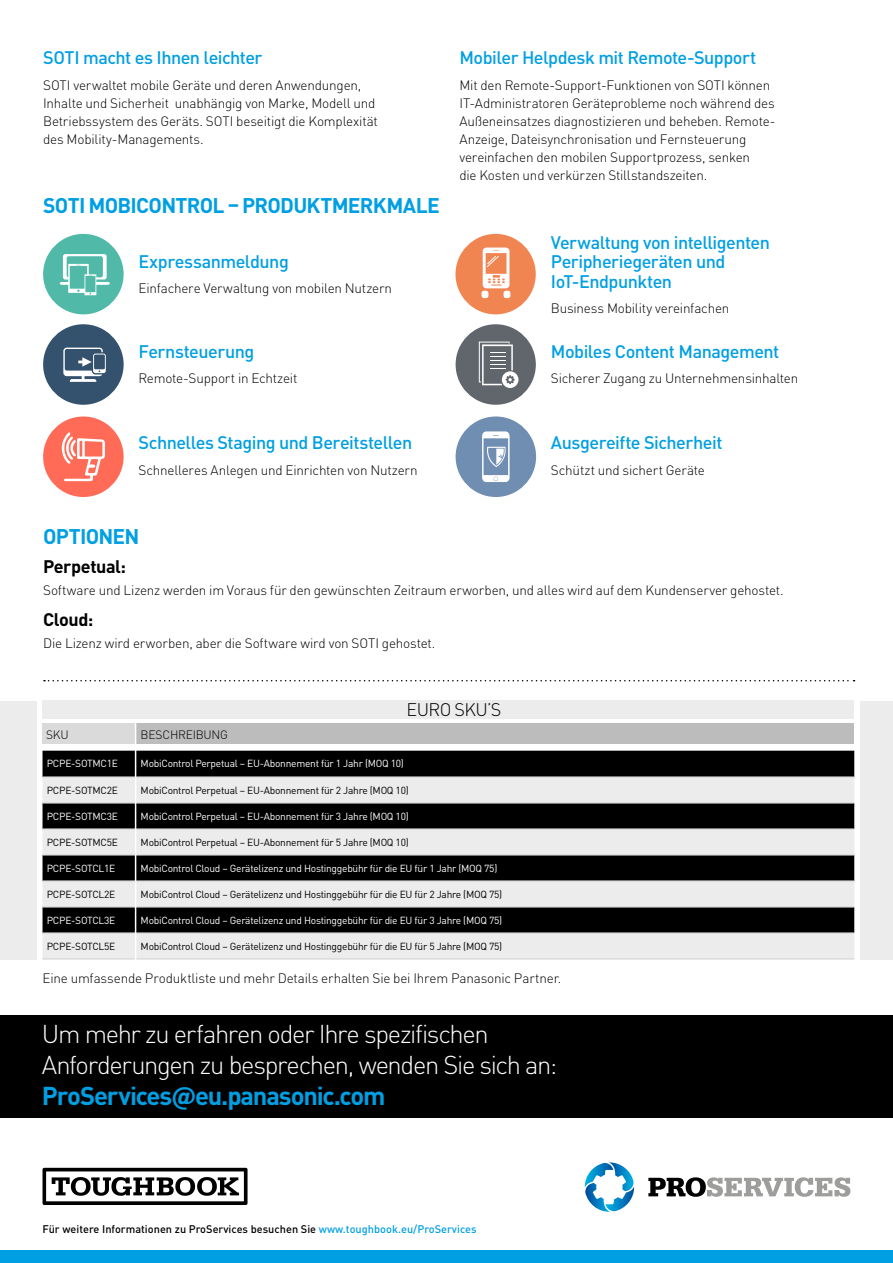
<style>
.page{position:relative;width:893px;height:1263px;background:#fff}
.page>*{position:absolute;margin:0;border:0;box-sizing:border-box;transform-origin:0 0}
.t1{font:300 25.5px/30.6px "DIN Pro";letter-spacing:-.055em;color:#fff}
.t2{font:700 25.5px "DIN Pro";letter-spacing:-.05em;color:#009fe3}
.t3{font:700 21px "DIN Pro";letter-spacing:-.04em;color:#009fe3}
.t4{font:500 18px/19.5px "DIN Pro";letter-spacing:-.03em;color:#009fe3}
.t5{font:700 18px "DIN Pro";letter-spacing:-.025em;color:#000}
.t6{font:300 18px "DIN Pro";letter-spacing:-.03em;color:#000}
.t7{font:300 13.5px/18px "DIN Pro";letter-spacing:-.015em;color:#000}
.t8{font:300 12px "DIN Pro";letter-spacing:-.015em;color:#000}
.t9{font:500 10.95px "DIN Pro";color:#000}
.t10{font:10.2px "DIN Pro";letter-spacing:-.025em;color:#000}
.t11{font:10.2px "DIN Pro";letter-spacing:-.025em;color:#fff}
.s1{color:#009fe3}
</style>
<div class="page">
<div style="left:0;top:1016px;width:893px;height:102px;background:#000"></div>
<div style="left:43px;top:234px;width:81px;height:80px;background:#50b9a7;border-radius:50%"></div>
<svg style="left:60px;top:254px;width:50px;height:41px"></svg>
<div style="left:455px;top:234px;width:81px;height:80px;background:#f18551;border-radius:50%"></div>
<div style="left:482px;top:291px;width:6px;height:7px;background:#fff;border-radius:3px"></div>
<div style="left:504px;top:291px;width:6px;height:7px;background:#fff;border-radius:3px"></div>
<svg style="left:483px;top:248px;width:26px;height:40px"></svg>
<div style="left:43px;top:324px;width:81px;height:81px;background:#34526e;border-radius:50%"></div>
<svg style="left:63px;top:348px;width:43px;height:34px"></svg>
<div style="left:456px;top:324px;width:80px;height:81px;background:#61666c;border-radius:50%"></div>
<svg style="left:479px;top:342px;width:39px;height:46px"></svg>
<div style="left:43px;top:416px;width:81px;height:81px;background:#ff6b57;border-radius:50%"></div>
<div style="left:456px;top:416px;width:80px;height:81px;background:#708db2;border-radius:50%"></div>
<svg style="left:482px;top:431px;width:28px;height:51px"></svg>
<svg style="left:44px;top:680px;width:810px;height:1px"></svg>
<svg style="left:61px;top:432px;width:44px;height:49px"></svg>
<div style="left:43px;top:751px;width:811px;height:25px;background:#000"></div>
<div style="left:43px;top:777px;width:811px;height:181px;background:#ececec"></div>
<svg style="left:43px;top:803px;width:811px;height:129px;background:#616161"></svg>
<hr style="left:43px;top:776px;width:93px;height:1px;background:#d4d4d4">
<hr style="left:136px;top:776px;width:718px;height:1px;background:#d4d4d4">
<hr style="left:43px;top:802px;width:93px;height:1px;background:#d4d4d4">
<hr style="left:136px;top:802px;width:718px;height:1px;background:#d4d4d4">
<hr style="left:43px;top:828px;width:93px;height:1px;background:#d4d4d4">
<hr style="left:136px;top:828px;width:718px;height:1px;background:#d4d4d4">
<hr style="left:43px;top:854px;width:93px;height:1px;background:#d4d4d4">
<hr style="left:136px;top:854px;width:718px;height:1px;background:#d4d4d4">
<hr style="left:43px;top:880px;width:93px;height:1px;background:#d4d4d4">
<hr style="left:136px;top:880px;width:718px;height:1px;background:#d4d4d4">
<hr style="left:43px;top:906px;width:93px;height:1px;background:#d4d4d4">
<hr style="left:136px;top:906px;width:718px;height:1px;background:#d4d4d4">
<hr style="left:43px;top:932px;width:93px;height:1px;background:#d4d4d4">
<hr style="left:136px;top:932px;width:718px;height:1px;background:#d4d4d4">
<hr style="left:43px;top:958px;width:93px;height:1px;background:#d4d4d4">
<hr style="left:136px;top:958px;width:718px;height:1px;background:#d4d4d4">
<div style="left:42px;top:701px;width:812px;height:18px;background:#ececec"></div>
<div style="left:43px;top:724px;width:93px;height:20px;background:#dadadb"></div>
<div style="left:136px;top:724px;width:718px;height:20px;background:#bcbcbc"></div>
<hr style="left:135px;top:721px;width:1px;height:241px;background:#fff">
<div style="left:0;top:701px;width:36px;height:259px;background:#ececec"></div>
<div style="left:860px;top:701px;width:33px;height:259px;background:#ececec"></div>
<svg style="left:585px;top:1162px;width:49px;height:50px"></svg>
<svg style="left:648px;top:1177px;width:202px;height:20px"></svg>
<svg style="left:43px;top:1168px;width:205px;height:37px"></svg>
<div style="left:0;top:1250px;width:893px;height:13px;background:#009fe3"></div>
<h3 class="t4" style="left:43px;top:46px;width:221px">SOTI macht es Ihnen leichter</h3>
<p class="t7" style="left:43px;top:75px;width:336px">SOTI verwaltet mobile Geräte und deren Anwendungen, Inhalte und Sicherheit unabhängig von Marke, Modell und Betriebssystem des Geräts. SOTI beseitigt die Komplexität des Mobility-Managements.</p>
<h2 class="t3" style="left:43px;top:188px;width:398px">SOTI MOBICONTROL – PRODUKTMERKMALE</h2>
<h3 class="t4" style="left:138px;top:250px;width:152px">Expressanmeldung</h3>
<p class="t7" style="left:138px;top:278px;width:255px">Einfachere Verwaltung von mobilen Nutzern</p>
<h3 class="t4" style="left:138px;top:340px;width:117px">Fernsteuerung</h3>
<p class="t7" style="left:138px;top:368px;width:160px">Remote-Support in Echtzeit</p>
<h3 class="t4" style="left:138px;top:431px;width:275px">Schnelles Staging und Bereitstellen</h3>
<p class="t7" style="left:138px;top:459px;width:281px">Schnelleres Anlegen und Einrichten von Nutzern</p>
<h2 class="t3" style="left:43px;top:519px;width:98px">OPTIONEN</h2>
<h3 class="t4" style="left:459px;top:46px;width:298px">Mobiler Helpdesk mit Remote-Support</h3>
<p class="t7" style="left:459px;top:75px;width:318px">Mit den Remote-Support-Funktionen von SOTI können IT-Administratoren Geräteprobleme noch während des Außeneinsatzes diagnostizieren und beheben. Remote-Anzeige, Dateisynchronisation und Fernsteuerung vereinfachen den mobilen Supportprozess, senken<br>die Kosten und verkürzen Stillstandszeiten.</p>
<h3 class="t4" style="left:551px;top:231px;width:221px">Verwaltung von intelligenten<br>Peripheriegeräten und<br>IoT-Endpunkten</h3>
<p class="t7" style="left:551px;top:298px;width:180px">Business Mobility vereinfachen</p>
<h3 class="t4" style="left:551px;top:340px;width:230px">Mobiles Content Management</h3>
<p class="t7" style="left:551px;top:368px;width:249px">Sicherer Zugang zu Unternehmensinhalten</p>
<h3 class="t4" style="left:551px;top:431px;width:173px">Ausgereifte Sicherheit</h3>
<p class="t7" style="left:551px;top:459px;width:156px">Schützt und sichert Geräte</p>
<h3 class="t5" style="left:43px;top:551px;width:84px">Perpetual:</h3>
<p class="t7" style="left:43px;top:580px;width:742px">Software und Lizenz werden im Voraus für den gewünschten Zeitraum erworben, und alles wird auf dem Kundenserver gehostet.</p>
<h3 class="t5" style="left:43px;top:605px;width:52px">Cloud:</h3>
<p class="t7" style="left:43px;top:633px;width:394px">Die Lizenz wird erworben, aber die Software wird von SOTI gehostet.</p>
<p class="t8" style="left:46px;top:725px;width:24px">SKU</p>
<p class="t8" style="left:141px;top:725px;width:89px">BESCHREIBUNG</p>
<h3 class="t6" style="left:407px;top:696px;width:96px">EURO SKU’S</h3>
<p class="t11" style="left:47px;top:756px;width:73px">PCPE-SOTMC1E</p>
<p class="t11" style="left:141px;top:756px;width:265px">MobiControl Perpetual – EU-Abonnement für 1 Jahr (MOQ 10)</p>
<p class="t10" style="left:47px;top:782px;width:73px">PCPE-SOTMC2E</p>
<p class="t10" style="left:141px;top:782px;width:270px">MobiControl Perpetual – EU-Abonnement für 2 Jahre (MOQ 10)</p>
<p class="t11" style="left:47px;top:808px;width:73px">PCPE-SOTMC3E</p>
<p class="t11" style="left:141px;top:808px;width:270px">MobiControl Perpetual – EU-Abonnement für 3 Jahre (MOQ 10)</p>
<p class="t10" style="left:47px;top:834px;width:73px">PCPE-SOTMC5E</p>
<p class="t10" style="left:141px;top:834px;width:270px">MobiControl Perpetual – EU-Abonnement für 5 Jahre (MOQ 10)</p>
<p class="t11" style="left:47px;top:860px;width:70px">PCPE-SOTCL1E</p>
<p class="t11" style="left:141px;top:860px;width:358px">MobiControl Cloud – Gerätelizenz und Hostinggebühr für die EU für 1 Jahr (MOQ 75)</p>
<p class="t10" style="left:47px;top:886px;width:70px">PCPE-SOTCL2E</p>
<p class="t10" style="left:141px;top:886px;width:363px">MobiControl Cloud – Gerätelizenz und Hostinggebühr für die EU für 2 Jahre (MOQ 75)</p>
<p class="t11" style="left:47px;top:912px;width:70px">PCPE-SOTCL3E</p>
<p class="t11" style="left:141px;top:912px;width:363px">MobiControl Cloud – Gerätelizenz und Hostinggebühr für die EU für 3 Jahre (MOQ 75)</p>
<p class="t10" style="left:47px;top:938px;width:70px">PCPE-SOTCL5E</p>
<p class="t10" style="left:141px;top:938px;width:363px">MobiControl Cloud – Gerätelizenz und Hostinggebühr für die EU für 5 Jahre (MOQ 75)</p>
<p class="t7" style="left:43px;top:968px;width:520px">Eine umfassende Produktliste und mehr Details erhalten Sie bei Ihrem Panasonic Partner.</p>
<h1 class="t1" style="left:42px;top:1016px;width:517px">Um mehr zu erfahren oder Ihre spezifischen<br>Anforderungen zu besprechen, wenden Sie sich an:</h1>
<h1 class="t2" style="left:42px;top:1074px;width:345px">ProServices@eu.panasonic.com</h1>
<p class="t9" style="left:43px;top:1220px;width:436px">Für weitere Informationen zu ProServices besuchen Sie <span class="s1">www.toughbook.eu/ProServices</span></p>
</div>
